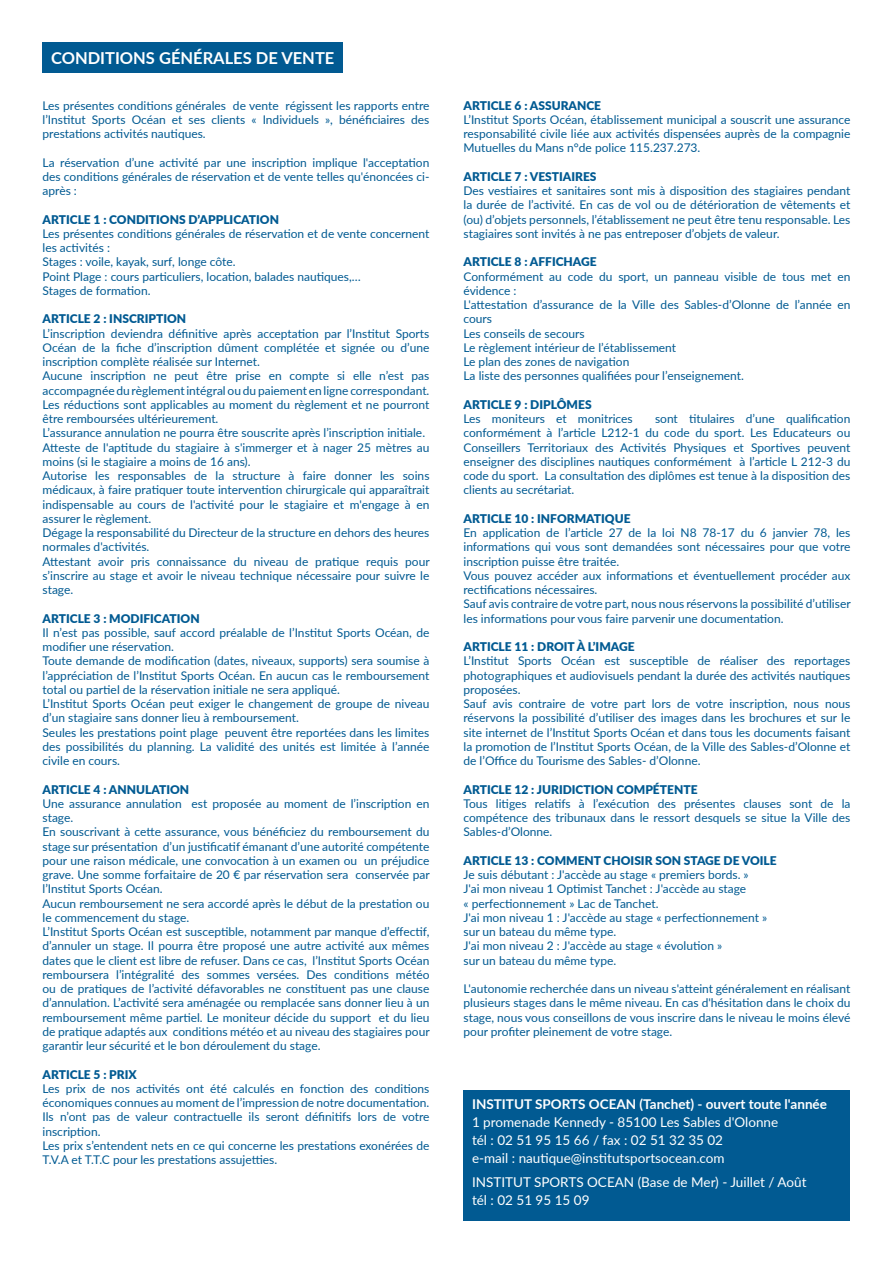
<style>
.page{position:relative;width:893px;height:1263px;background:#fff}
.page>*{position:absolute;margin:0;border:0;box-sizing:border-box;transform-origin:0 0}
.t1{font:700 16.5px "Lato";color:#fff}
.t2{font:13.5px/18px "Lato";color:#fff}
.t3{font:12px/14.2px "Lato";color:#015a92;text-align:justify}
.t4{font:900 12px "Lato";color:#015a92}
.s1{font-weight:700}
</style>
<div class="page">
<div style="left:463px;top:1090px;width:387px;height:130px;background:#015a92"></div>
<div style="left:43px;top:43px;width:300px;height:30px;background:#015a92"></div>
<p class="t1" style="left:51px;top:46px;width:285px">CONDITIONS GÉNÉRALES DE VENTE</p>
<p class="t3" style="left:43px;top:98px;width:388px">Les présentes conditions générales de vente régissent les rapports entre l’Institut Sports Océan et ses clients « Individuels », bénéficiaires des prestations activités nautiques.</p>
<p class="t3" style="left:43px;top:155px;width:388px">La réservation d’une activité par une inscription implique l'acceptation des conditions générales de réservation et de vente telles qu'énoncées ci&shy;après :</p>
<p class="t4" style="left:43px;top:210px;width:238px">ARTICLE 1 : CONDITIONS D’APPLICATION</p>
<p class="t3" style="left:43px;top:226px;width:388px">Les présentes conditions générales de réservation et de vente concernent les activités :</p>
<p class="t3" style="left:43px;top:254px;width:195px">Stages : voile, kayak, surf, longe côte.</p>
<p class="t3" style="left:43px;top:269px;width:320px">Point Plage : cours particuliers, location, balades nautiques,…</p>
<p class="t3" style="left:43px;top:283px;width:110px">Stages de formation.</p>
<p class="t4" style="left:43px;top:310px;width:145px">ARTICLE 2 : INSCRIPTION</p>
<p class="t3" style="left:43px;top:326px;width:388px">L’inscription deviendra définitive après acceptation par l’Institut Sports Océan de la fiche d’inscription dûment complétée et signée ou d’une inscription complète réalisée sur Internet.</p>
<p class="t3" style="left:43px;top:368px;width:388px">Aucune inscription ne peut être prise en compte si elle n’est pas accompagnée du règlement intégral ou du paiement en ligne correspondant.</p>
<p class="t3" style="left:43px;top:397px;width:388px">Les réductions sont applicables au moment du règlement et ne pourront être remboursées ultérieurement.</p>
<p class="t3" style="left:43px;top:425px;width:384px">L’assurance annulation ne pourra être souscrite après l’inscription initiale.</p>
<p class="t3" style="left:43px;top:440px;width:388px">Atteste de l'aptitude du stagiaire à s'immerger et à nager 25 mètres au moins (si le stagiaire a moins de 16 ans).</p>
<p class="t3" style="left:43px;top:468px;width:388px">Autorise les responsables de la structure à faire donner les soins médicaux, à faire pratiquer toute intervention chirurgicale qui apparaîtrait indispensable au cours de l'activité pour le stagiaire et m'engage à en assurer le règlement.</p>
<p class="t3" style="left:43px;top:525px;width:388px">Dégage la responsabilité du Directeur de la structure en dehors des heures normales d'activités.</p>
<p class="t3" style="left:43px;top:554px;width:389px">Attestant avoir pris connaissance du niveau de pratique requis pour s’inscrire au stage et avoir le niveau technique nécessaire pour suivre le stage.</p>
<p class="t4" style="left:43px;top:609px;width:159px">ARTICLE 3 : MODIFICATION</p>
<p class="t3" style="left:43px;top:625px;width:388px">Il n’est pas possible, sauf accord préalable de l’Institut Sports Océan, de modifier une réservation.</p>
<p class="t3" style="left:43px;top:653px;width:388px">Toute demande de modification (dates, niveaux, supports) sera soumise à l’appréciation de l’Institut Sports Océan. En aucun cas le remboursement total ou partiel de la réservation initiale ne sera appliqué.</p>
<p class="t3" style="left:43px;top:696px;width:388px">L’Institut Sports Océan peut exiger le changement de groupe de niveau d’un stagiaire sans donner lieu à remboursement.</p>
<p class="t3" style="left:43px;top:725px;width:388px">Seules les prestations point plage peuvent être reportées dans les limites des possibilités du planning. La validité des unités est limitée à l’année civile en cours.</p>
<p class="t4" style="left:43px;top:780px;width:148px">ARTICLE 4 : ANNULATION</p>
<p class="t3" style="left:43px;top:796px;width:388px">Une assurance annulation est proposée au moment de l’inscription en stage.</p>
<p class="t3" style="left:43px;top:824px;width:389px">En souscrivant à cette assurance, vous bénéficiez du remboursement du stage sur présentation d’un justificatif émanant d’une autorité compétente pour une raison médicale, une convocation à un examen ou un préjudice grave. Une somme forfaitaire de 20 € par réservation sera conservée par l’Institut Sports Océan.</p>
<p class="t3" style="left:43px;top:896px;width:388px">Aucun remboursement ne sera accordé après le début de la prestation ou le commencement du stage.</p>
<p class="t3" style="left:43px;top:924px;width:389px">L’Institut Sports Océan est susceptible, notamment par manque d’effectif, d’annuler un stage. Il pourra être proposé une autre activité aux mêmes dates que le client est libre de refuser. Dans ce cas, l’Institut Sports Océan remboursera l’intégralité des sommes versées. Des conditions météo ou de pratiques de l’activité défavorables ne constituent pas une clause d’annulation. L’activité sera aménagée ou remplacée sans donner lieu à un remboursement même partiel. Le moniteur décide du support et du lieu de pratique adaptés aux conditions météo et au niveau des stagiaires pour garantir leur sécurité et le bon déroulement du stage.</p>
<p class="t4" style="left:43px;top:1065px;width:96px">ARTICLE 5 : PRIX</p>
<p class="t3" style="left:43px;top:1081px;width:388px">Les prix de nos activités ont été calculés en fonction des conditions économiques connues au moment de l’impression de notre documentation.<br>Ils n’ont pas de valeur contractuelle ils seront définitifs lors de votre inscription.</p>
<p class="t3" style="left:43px;top:1138px;width:388px">Les prix s’entendent nets en ce qui concerne les prestations exonérées de<br>T.V.A et T.T.C pour les prestations assujetties.</p>
<p class="t4" style="left:463px;top:96px;width:139px">ARTICLE 6 : ASSURANCE</p>
<p class="t3" style="left:463px;top:112px;width:388px">L’Institut Sports Océan, établissement municipal a souscrit une assurance responsabilité civile liée aux activités dispensées auprès de la compagnie Mutuelles du Mans n°de police 115.237.273.</p>
<p class="t4" style="left:463px;top:167px;width:135px">ARTICLE 7 : VESTIAIRES</p>
<p class="t3" style="left:463px;top:183px;width:388px">Des vestiaires et sanitaires sont mis à disposition des stagiaires pendant la durée de l’activité. En cas de vol ou de détérioration de vêtements et (ou) d’objets personnels, l’établissement ne peut être tenu responsable. Les stagiaires sont invités à ne pas entreposer d’objets de valeur.</p>
<p class="t4" style="left:463px;top:253px;width:135px">ARTICLE 8 : AFFICHAGE</p>
<p class="t3" style="left:463px;top:269px;width:388px">Conformément au code du sport, un panneau visible de tous met en évidence :</p>
<p class="t3" style="left:463px;top:297px;width:388px">L'attestation d’assurance de la Ville des Sables-d’Olonne de l’année en cours</p>
<p class="t3" style="left:463px;top:326px;width:123px">Les conseils de secours</p>
<p class="t3" style="left:463px;top:340px;width:214px">Le règlement intérieur de l’établissement</p>
<p class="t3" style="left:463px;top:354px;width:167px">Le plan des zones de navigation</p>
<p class="t3" style="left:463px;top:368px;width:282px">La liste des personnes qualifiées pour l’enseignement.</p>
<p class="t4" style="left:463px;top:395px;width:130px">ARTICLE 9 : DIPLÔMES</p>
<p class="t3" style="left:463px;top:411px;width:171px">Les moniteurs et monitrices</p>
<p class="t3" style="left:463px;top:411px;width:388px;text-indent:191px">sont titulaires d’une qualification conformément à l’article L212-1 du code du sport. Les Educateurs ou Conseillers Territoriaux des Activités Physiques et Sportives peuvent enseigner des disciplines nautiques conformément à l’article L 212-3 du code du sport. La consultation des diplômes est tenue à la disposition des clients au secrétariat.</p>
<p class="t4" style="left:463px;top:509px;width:169px">ARTICLE 10 : INFORMATIQUE</p>
<p class="t3" style="left:463px;top:525px;width:388px">En application de l’article 27 de la loi N8 78-17 du 6 janvier 78, les informations qui vous sont demandées sont nécessaires pour que votre inscription puisse être traitée.</p>
<p class="t3" style="left:463px;top:568px;width:388px">Vous pouvez accéder aux informations et éventuellement procéder aux rectifications nécessaires.</p>
<p class="t3" style="left:463px;top:596px;width:389px">Sauf avis contraire de votre part, nous nous réservons la possibilité d’utiliser les informations pour vous faire parvenir une documentation.</p>
<p class="t4" style="left:463px;top:638px;width:173px">ARTICLE 11 : DROIT À L’IMAGE</p>
<p class="t3" style="left:463px;top:653px;width:388px">L’Institut Sports Océan est susceptible de réaliser des reportages photographiques et audiovisuels pendant la durée des activités nautiques proposées.</p>
<p class="t3" style="left:463px;top:696px;width:388px">Sauf avis contraire de votre part lors de votre inscription, nous nous réservons la possibilité d’utiliser des images dans les brochures et sur le site internet de l’Institut Sports Océan et dans tous les documents faisant la promotion de l’Institut Sports Océan, de la Ville des Sables-d’Olonne et de l’Office du Tourisme des Sables- d’Olonne.</p>
<p class="t4" style="left:463px;top:780px;width:236px">ARTICLE 12 : JURIDICTION COMPÉTENTE</p>
<p class="t3" style="left:463px;top:796px;width:388px">Tous litiges relatifs à l’exécution des présentes clauses sont de la compétence des tribunaux dans le ressort desquels se situe la Ville des Sables-d’Olonne.</p>
<p class="t4" style="left:463px;top:851px;width:315px">ARTICLE 13 : COMMENT CHOISIR SON STAGE DE VOILE</p>
<p class="t3" style="left:463px;top:867px;width:287px">Je suis débutant : J'accède au stage « premiers bords. »</p>
<p class="t3" style="left:463px;top:881px;width:284px">J'ai mon niveau 1 Optimist Tanchet : J'accède au stage « perfectionnement » Lac de Tanchet.</p>
<p class="t3" style="left:463px;top:910px;width:305px">J'ai mon niveau 1 : J'accède au stage « perfectionnement » sur un bateau du même type.</p>
<p class="t3" style="left:463px;top:938px;width:260px">J'ai mon niveau 2 : J'accède au stage « évolution » sur un bateau du même type.</p>
<p class="t3" style="left:463px;top:981px;width:388px">L'autonomie recherchée dans un niveau s'atteint généralement en réalisant plusieurs stages dans le même niveau. En cas d'hésitation dans le choix du stage, nous vous conseillons de vous inscrire dans le niveau le moins élevé pour profiter pleinement de votre stage.</p>
<p class="t2" style="left:472px;top:1094px;width:357px"><span class="s1">INSTITUT SPORTS OCEAN (Tanchet) - ouvert toute l'année </span>1 promenade Kennedy - 85100 Les Sables d'Olonne<br>tél : 02 51 95 15 66 / fax : 02 51 32 35 02<br>e-mail : nautique@institutsportsocean.com</p>
<p class="t2" style="left:472px;top:1173px;width:336px">INSTITUT SPORTS OCEAN (Base de Mer) - Juillet / Août tél : 02 51 95 15 09</p>
</div>
